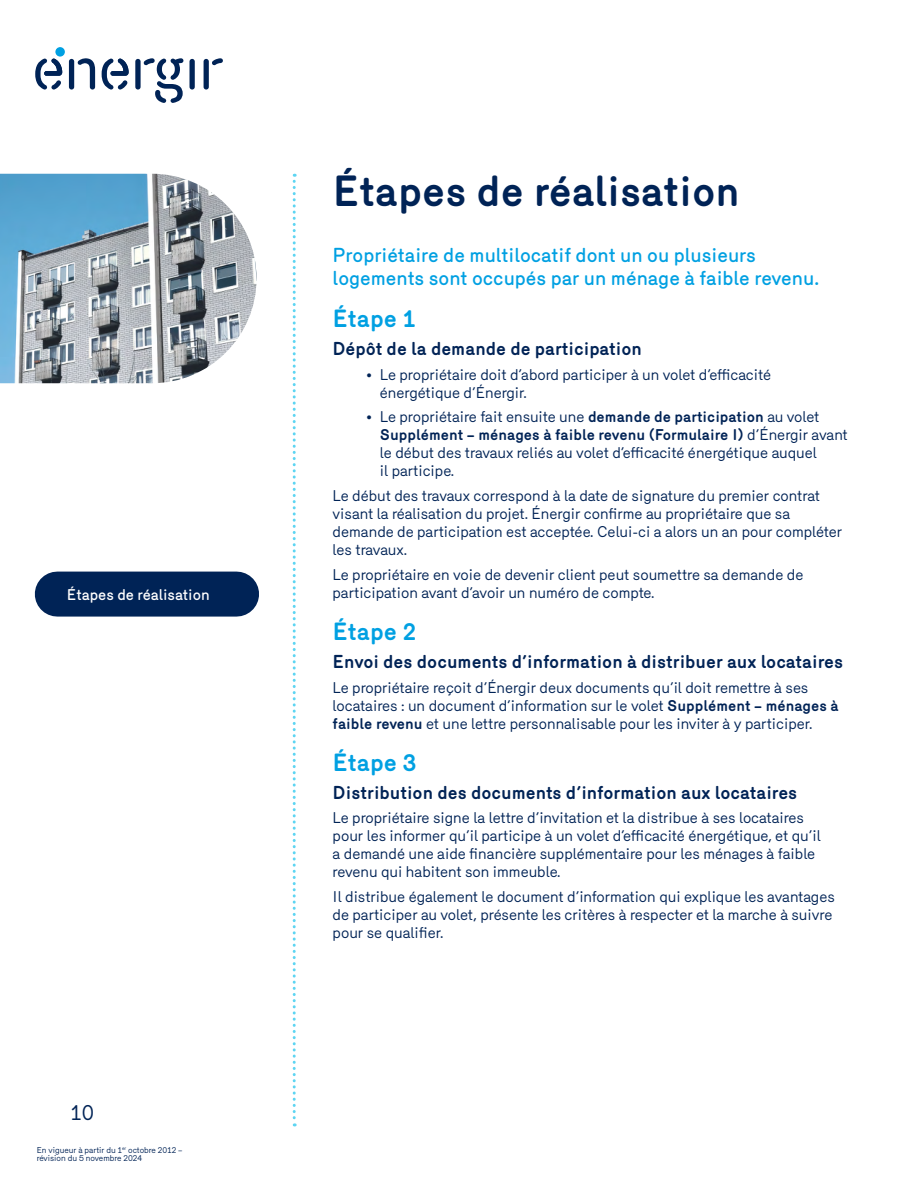
<style>
.page{position:relative;width:918px;height:1188px;background:#fff}
.page>*{position:absolute;margin:0;border:0;box-sizing:border-box;transform-origin:0 0}
.Energir_Titre_principal{font:700 42px "Merkury";color:#002356}
.Energir_Titre_paragraphe{font:700 24px "Merkury";color:#00a0e2}
.t1{font:21px "Merkury";color:#002356}
.Energir_Introduction{font:500 19.5px/22.5px "Merkury";color:#00a0e2}
.Energir_Sous-titre_1{font:700 18px "Merkury";color:#002356}
.Energir_Texte{font:15px/18px "Merkury";color:#002356}
.t2{font:500 15px "Merkury";color:#fff}
.t3{font:8.25px/8.2px "Merkury";color:#002356}
.s1{font-weight:700}
</style>
<div class="page">
<svg style="left:293px;top:174px;width:3px;height:952px"></svg>
<img style="left:0;top:174px;width:257px;height:209px">
<svg style="left:55px;top:47px;width:10px;height:10px"></svg>
<div style="left:69px;top:59px;width:5px;height:31px;background:#002356;border-radius:3px"></div>
<svg style="left:77px;top:58px;width:18px;height:32px"></svg>
<div style="left:190px;top:59px;width:5px;height:31px;background:#002356;border-radius:3px"></div>
<svg style="left:35px;top:58px;width:27px;height:32px"></svg>
<svg style="left:102px;top:58px;width:27px;height:32px"></svg>
<div style="left:135px;top:59px;width:6px;height:31px;background:#002356;border-radius:3px"></div>
<svg style="left:143px;top:58px;width:41px;height:45px"></svg>
<div style="left:204px;top:59px;width:5px;height:31px;background:#002356;border-radius:3px"></div>
<svg style="left:212px;top:58px;width:11px;height:7px"></svg>
<div style="left:57px;top:572px;width:180px;height:45px;background:#002356"></div>
<p class="t2" style="left:67px;top:583px;width:144px">Étapes de réalisation</p>
<h3 class="t1" style="left:71px;top:1097px;width:25px">10</h3>
<p class="t3" style="left:37px;top:1145px;width:147px">En vigueur à partir du 1<sup>er</sup> octobre 2012 – révision du 5 novembre 2024</p>
<p class="Energir_Titre_principal" style="left:333px;top:160px;width:409px">Étapes de réalisation</p>
<p class="Energir_Introduction" style="left:333px;top:242px;width:488px">Propriétaire de multilocatif dont un ou plusieurs logements sont occupés par un ménage à faible revenu.</p>
<p class="Energir_Titre_paragraphe" style="left:333px;top:301px;width:85px">Étape 1</p>
<p class="Energir_Sous-titre_1" style="left:333px;top:335px;width:311px">Dépôt de la demande de participation</p>
<p class="Energir_Texte" style="left:380px;top:364px;width:393px;text-indent:-14px">• Le propriétaire doit d’abord participer à un volet d’efficacité énergétique d’Énergir.</p>
<p class="Energir_Texte" style="left:380px;top:407px;width:469px;text-indent:-14px">• Le propriétaire fait ensuite une <span class="s1">demande de participation</span> au volet <span class="s1">Supplément – ménages à faible revenu (Formulaire I)</span> d’Énergir avant le début des travaux reliés au volet d’efficacité énergétique auquel<br>il participe.</p>
<p class="Energir_Texte" style="left:333px;top:485px;width:511px">Le début des travaux correspond à la date de signature du premier contrat visant la réalisation du projet. Énergir confirme au propriétaire que sa demande de participation est acceptée. Celui-ci a alors un an pour compléter les travaux.</p>
<p class="Energir_Texte" style="left:333px;top:564px;width:472px">Le propriétaire en voie de devenir client peut soumettre sa demande de participation avant d’avoir un numéro de compte.</p>
<p class="Energir_Titre_paragraphe" style="left:333px;top:614px;width:85px">Étape 2</p>
<p class="Energir_Sous-titre_1" style="left:333px;top:648px;width:512px">Envoi des documents d’information à distribuer aux locataires</p>
<p class="Energir_Texte" style="left:333px;top:677px;width:508px">Le propriétaire reçoit d’Énergir deux documents qu’il doit remettre à ses locataires : un document d’information sur le volet <span class="s1">Supplément – ménages à faible revenu</span> et une lettre personnalisable pour les inviter à y participer.</p>
<p class="Energir_Titre_paragraphe" style="left:333px;top:745px;width:86px">Étape 3</p>
<p class="Energir_Sous-titre_1" style="left:333px;top:779px;width:466px">Distribution des documents d’information aux locataires</p>
<p class="Energir_Texte" style="left:333px;top:808px;width:490px">Le propriétaire signe la lettre d’invitation et la distribue à ses locataires pour les informer qu’il participe à un volet d’efficacité énergétique, et qu’il a demandé une aide financière supplémentaire pour les ménages à faible revenu qui habitent son immeuble.</p>
<p class="Energir_Texte" style="left:333px;top:887px;width:504px">Il distribue également le document d’information qui explique les avantages de participer au volet, présente les critères à respecter et la marche à suivre pour se qualifier.</p>
</div>
